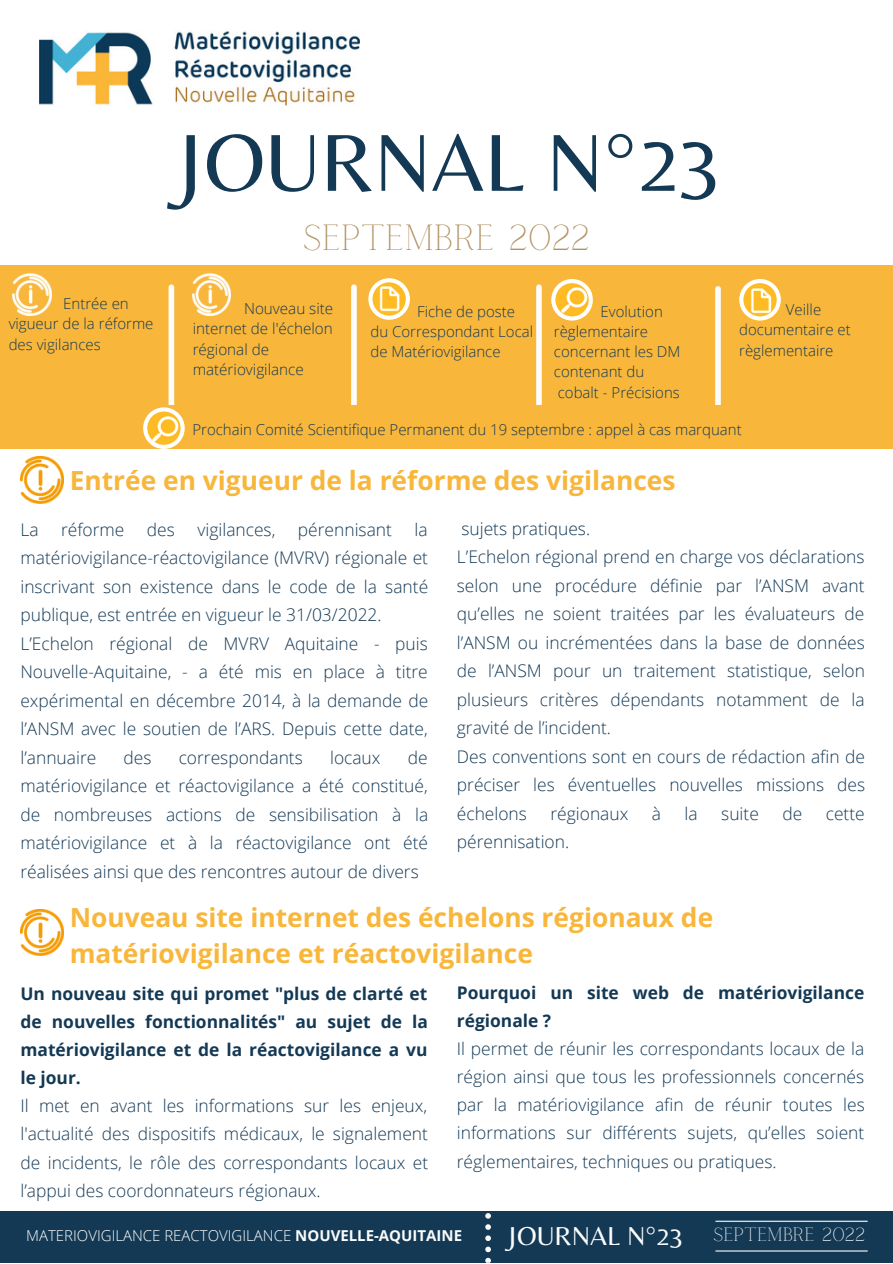
<style>
.page{position:relative;width:893px;height:1264px;background:#fff}
.page>*{position:absolute;margin:0;border:0;box-sizing:border-box;transform-origin:0 0}
.t1{font:84px "Belleza";color:#143955}
.t2{font:36px "Calgary";color:#b19162}
.t3{font:700 26.4px/36px "Open Sans";color:#f8b63a}
.t4{font:19.05px "Calgary";color:#fbfcfb}
.t5{font:300 17.4px/28.5px "Open Sans";color:#143955;text-align:justify}
.t6{font:700 17.4px/28px "Open Sans";color:#143955;text-align:justify}
.t7{font:300 15.3px/20.5px "Open Sans";color:#143955}
.t8{font:300 15px/20.2px "Open Sans";color:#143955}
.t9{font:300 15px "Open Sans";color:#fbfcfb}
.s1{font-weight:700}
.s2{font-family:"Belleza";font-size:27px}
</style>
<div class="page">
<img style="left:40px;top:31px;width:319px;height:76px">
<div style="left:0;top:266px;width:892px;height:166px;background:#f8b63a"></div>
<div style="left:168px;top:284px;width:6px;height:129px;background:#fbfcfb;border-radius:3px"></div>
<div style="left:536px;top:284px;width:5px;height:129px;background:#fbfcfb;border-radius:3px"></div>
<div style="left:715px;top:286px;width:5px;height:129px;background:#fbfcfb;border-radius:3px"></div>
<div style="left:351px;top:284px;width:6px;height:129px;background:#fbfcfb;border-radius:3px"></div>
<div style="left:0;top:1211px;width:892px;height:51px;background:#143955"></div>
<svg style="left:485px;top:1213px;width:6px;height:49px"></svg>
<hr style="left:715px;top:1220px;width:152px;height:1px;background:#fbfcfb">
<hr style="left:715px;top:1250px;width:152px;height:1px;background:#fbfcfb">
<img style="left:20px;top:457px;width:43px;height:46px">
<img style="left:20px;top:909px;width:43px;height:46px">
<img style="left:13px;top:274px;width:38px;height:41px">
<img style="left:193px;top:274px;width:38px;height:41px">
<img style="left:753px;top:293px;width:28px;height:28px">
<div style="left:0;top:405px;width:892px;height:44px;background:#f8b63a"></div>
<img style="left:593px;top:293px;width:1px;height:14px">
<svg style="left:368px;top:278px;width:42px;height:42px"></svg>
<svg style="left:551px;top:279px;width:42px;height:41px"></svg>
<svg style="left:739px;top:279px;width:41px;height:41px"></svg>
<svg style="left:143px;top:407px;width:42px;height:42px"></svg>
<h1 class="t1" style="left:171px;top:113px;width:551px">JOURNAL N°23</h1>
<h2 class="t2" style="left:302px;top:218px;width:289px">SEPTEMBRE 2022</h2>
<p class="t8" style="left:9px;top:293px;width:146px;text-indent:55px">Entrée en vigueur de la réforme des vigilances</p>
<p class="t8" style="left:739px;top:299px;width:113px;text-indent:47px">Veille documentaire et règlementaire</p>
<p class="t7" style="left:193px;top:297px;width:142px;text-indent:51px">Nouveau site internet de l'échelon régional de matériovigilance</p>
<p class="t8" style="left:554px;top:301px;width:128px;text-indent:47px">Evolution règlementaire concernant les DM contenant du cobalt - Précisions</p>
<p class="t8" style="left:192px;top:419px;width:550px">Prochain Comité Scientifique Permanent du 19 septembre : appel à cas marquant</p>
<p class="t8" style="left:370px;top:301px;width:164px;text-indent:47px">Fiche de poste du Correspondant Local de Matériovigilance</p>
<h3 class="t3" style="left:70px;top:462px;width:607px">Entrée en vigueur de la réforme des vigilances</h3>
<p class="t5" style="left:457px;top:513px;width:409px;text-align:left">sujets pratiques.<br>L’Echelon régional prend en charge vos déclarations selon une procédure définie par l’ANSM avant qu’elles ne soient traitées par les évaluateurs de l’ANSM ou incrémentées dans la base de données de l’ANSM pour un traitement statistique, selon plusieurs critères dépendants notamment de la gravité de l’incident.<br>Des conventions sont en cours de rédaction afin de préciser les éventuelles nouvelles missions des échelons</p>
<p class="t5" style="left:20px;top:514px;width:20px">La</p>
<p class="t5" style="left:61px;top:514px;width:65px">réforme</p>
<p class="t5" style="left:147px;top:514px;width:29px">des</p>
<p class="t5" style="left:197px;top:514px;width:79px">vigilances,</p>
<p class="t5" style="left:298px;top:514px;width:95px">pérennisant</p>
<p class="t5" style="left:20px;top:514px;width:409px;text-align:left;text-indent:394px">la matériovigilance-réactovigilance (MVRV) régionale et inscrivant son existence dans le code de la santé publique, est entrée en vigueur le 31/03/2022.<br>L’Echelon régional de MVRV Aquitaine - puis Nouvelle-Aquitaine, - a été mis en place à titre expérimental en décembre 2014, à la demande de l’ANSM avec le soutien de l’ARS. Depuis cette date, l’annuaire</p>
<p class="t5" style="left:20px;top:742px;width:409px;text-indent:387px">de matériovigilance et réactovigilance a été constitué, de nombreuses actions de sensibilisation à la matériovigilance et à la réactovigilance ont été réalisées ainsi que des rencontres autour de divers</p>
<p class="t5" style="left:123px;top:742px;width:29px">des</p>
<p class="t5" style="left:179px;top:742px;width:126px">correspondants</p>
<p class="t5" style="left:330px;top:742px;width:52px">locaux</p>
<p class="t5" style="left:550px;top:798px;width:79px">régionaux</p>
<p class="t5" style="left:651px;top:798px;width:11px">à</p>
<p class="t5" style="left:684px;top:798px;width:15px">la</p>
<p class="t5" style="left:721px;top:798px;width:39px">suite</p>
<p class="t5" style="left:782px;top:798px;width:21px">de</p>
<p class="t5" style="left:825px;top:798px;width:40px">cette</p>
<p class="t5" style="left:457px;top:827px;width:114px">pérennisation.</p>
<h3 class="t3" style="left:70px;top:898px;width:645px">Nouveau site internet des échelons régionaux de matériovigilance et réactovigilance</h3>
<p class="t6" style="left:457px;top:978px;width:409px">Pourquoi un site web de matériovigilance régionale ?</p>
<p class="t5" style="left:457px;top:1034px;width:409px;line-height:28px">Il permet de réunir les correspondants locaux de la région ainsi que tous les professionnels concernés par la matériovigilance afin de réunir toutes les informations sur différents sujets, qu’elles soient réglementaires, techniques ou pratiques.</p>
<p class="t6" style="left:20px;top:979px;width:409px">Un nouveau site qui promet "plus de clarté et de nouvelles fonctionnalités" au sujet de la matériovigilance et de la réactovigilance a vu le jour.</p>
<p class="t5" style="left:20px;top:1091px;width:409px;line-height:28px">Il met en avant les informations sur les enjeux, l'actualité des dispositifs médicaux, le signalement de incidents, le rôle des correspondants locaux et l’appui des coordonnateurs régionaux.</p>
<p class="t9" style="left:26px;top:1224px;width:437px">MATERIOVIGILANCE REACTOVIGILANCE <span class="s1">NOUVELLE-AQUITAINE</span></p>
<p class="t4" style="left:506px;top:1223px;width:360px"><span class="s2">JOURNAL N°23</span> SEPTEMBRE 2022</p>
</div>
